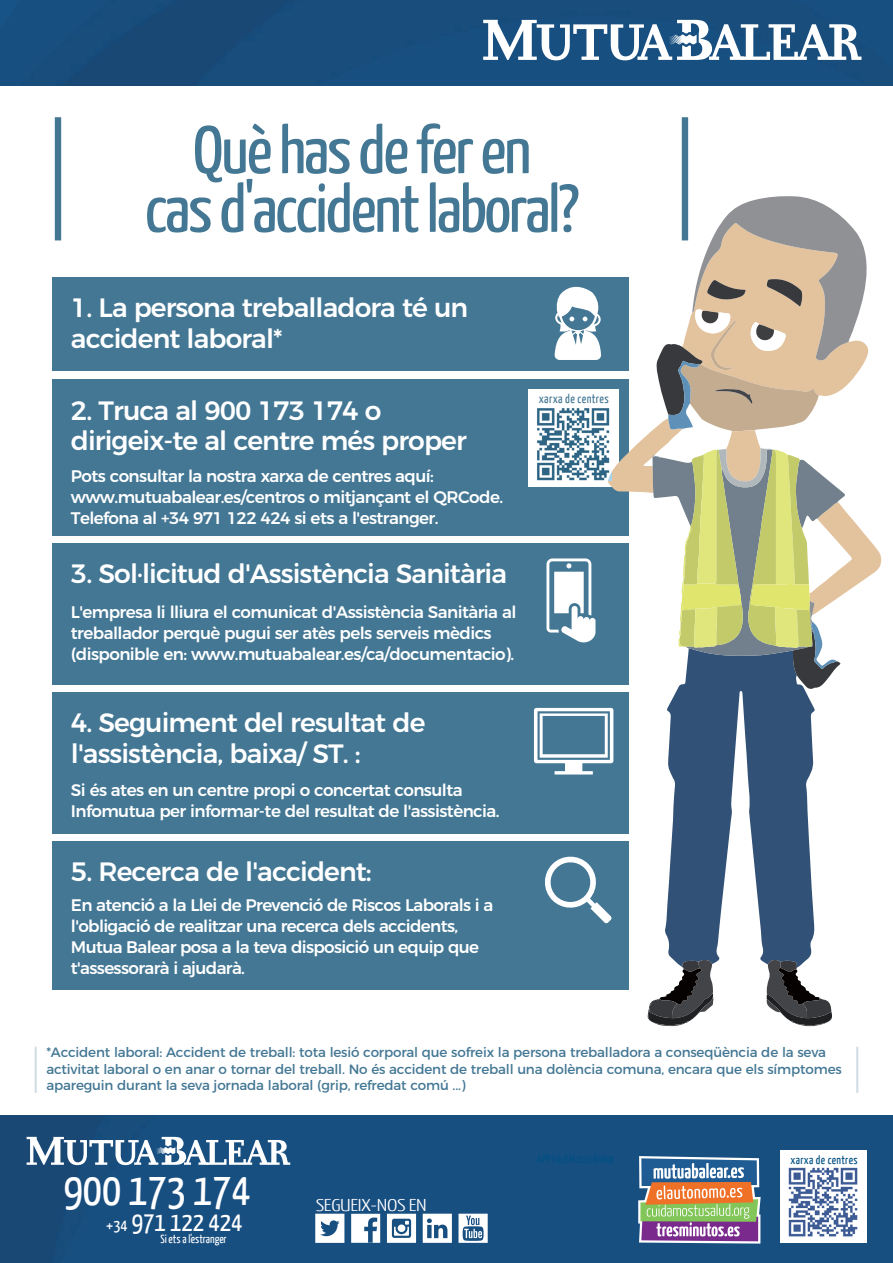
<style>
.page{position:relative;width:893px;height:1263px;background:#fff}
.page>*{position:absolute;margin:0;border:0;box-sizing:border-box;transform-origin:0 0}
.t1{font:67.35px/58.7px "Yanone Kaffeesatz";letter-spacing:-.035em;color:#437794;text-align:center;scale:1.06 1}
.t2{font:45.9px "Yanone Kaffeesatz";color:#fff}
.t3{font:27.3px "Yanone Kaffeesatz";color:#fff}
.t4{font:500 26.55px/30.8px "Montserrat";letter-spacing:-.035em;color:#fff}
.t5{font:300 17.1px "Yanone Kaffeesatz";letter-spacing:-.02em;color:#fff;scale:1.36 1}
.t6{font:500 16.8px/21px "Montserrat";letter-spacing:-.035em;color:#fff}
.t7{font:13.5px/16.5px "Montserrat";letter-spacing:-.015em;color:#437794}
.t8{font:12.45px "Yanone Kaffeesatz";letter-spacing:.03em;color:#437794}
.t9{font:12px "Yanone Kaffeesatz";letter-spacing:.025em;color:#015084}
.t10{font:11.85px "Yanone Kaffeesatz";color:#fff}
.s1{font-size:16.95px}
</style>
<div class="page">
<div style="left:0;top:0;width:893px;height:86px;background:#194d7c"></div>
<img style="left:0;top:1116px;width:893px;height:147px">
<svg style="left:27px;top:1137px;width:263px;height:28px"></svg>
<svg style="left:636px;top:1154px;width:127px;height:92px;background:#918d8f"></svg>
<svg style="left:387px;top:1214px;width:29px;height:29px"></svg>
<svg style="left:351px;top:1214px;width:29px;height:29px"></svg>
<svg style="left:315px;top:1214px;width:29px;height:29px"></svg>
<svg style="left:423px;top:1214px;width:29px;height:29px"></svg>
<svg style="left:458px;top:1214px;width:30px;height:29px"></svg>
<svg style="left:483px;top:20px;width:378px;height:40px"></svg>
<div style="left:780px;top:1150px;width:87px;height:92px;background:#fff"></div>
<img style="left:788px;top:1167px;width:70px;height:70px">
<div style="left:53px;top:543px;width:576px;height:141px;background:#437794"></div>
<div style="left:53px;top:692px;width:576px;height:141px;background:#437794"></div>
<div style="left:53px;top:841px;width:576px;height:148px;background:#437794"></div>
<div style="left:55px;top:117px;width:6px;height:123px;background:#437794"></div>
<div style="left:682px;top:117px;width:6px;height:123px;background:#437794"></div>
<div style="left:53px;top:277px;width:576px;height:93px;background:#437794"></div>
<svg style="left:554px;top:286px;width:47px;height:74px"></svg>
<svg style="left:546px;top:558px;width:49px;height:84px"></svg>
<svg style="left:545px;top:856px;width:67px;height:67px"></svg>
<svg style="left:534px;top:708px;width:79px;height:66px"></svg>
<div style="left:53px;top:379px;width:576px;height:157px;background:#437794"></div>
<div style="left:528px;top:389px;width:91px;height:98px;background:#fff"></div>
<svg style="left:665px;top:690px;width:150px;height:274px;fill:#315176"></svg>
<svg style="left:766px;top:959px;width:66px;height:68px"></svg>
<svg style="left:647px;top:960px;width:67px;height:66px"></svg>
<svg style="left:607px;top:196px;width:275px;height:494px"></svg>
<hr style="left:35px;top:1047px;width:2px;height:46px;background:#437794">
<hr style="left:856px;top:1047px;width:2px;height:46px;background:#437794">
<svg style="left:537px;top:406px;width:75px;height:75px"></svg>
<h1 class="t1" style="left:145px;top:119px;width:411px">Què has de fer en<br>cas d'accident laboral?</h1>
<h3 class="t4" style="left:71px;top:290px;width:399px">1. La persona treballadora té un accident laboral*</h3>
<h3 class="t4" style="left:71px;top:393px;width:397px">2. Truca al 900 173 174 o dirigeix-te al centre més proper</h3>
<p class="t6" style="left:71px;top:464px;width:434px">Pots consultar la nostra xarxa de centres aquí: www.mutuabalear.es/centros o mitjançant el QRCode.<br>Telefona al +34 971 122 424 si ets a l'estranger.</p>
<h3 class="t4" style="left:71px;top:556px;width:438px">3. Sol·licitud d'Assistència Sanitària</h3>
<p class="t6" style="left:71px;top:600px;width:447px">L'empresa li lliura el comunicat d'Assistència Sanitària al treballador perquè pugui ser atès pels serveis mèdics (disponible en: www.mutuabalear.es/ca/documentacio).</p>
<h3 class="t4" style="left:71px;top:705px;width:356px">4. Seguiment del resultat de l'assistència, baixa/ ST. :</h3>
<p class="t6" style="left:71px;top:778px;width:430px">Si és ates en un centre propi o concertat consulta<br>Infomutua per informar-te del resultat de l'assistència.</p>
<h3 class="t4" style="left:71px;top:854px;width:302px">5. Recerca de l'accident:</h3>
<p class="t6" style="left:71px;top:893px;width:424px">En atenció a la Llei de Prevenció de Riscos Laborals i a l'obligació de realitzar una recerca dels accidents, Mutua Balear posa a la teva disposició un equip que t'assessorarà i ajudarà.</p>
<p class="t8" style="left:539px;top:391px;width:71px">xarxa de centres</p>
<p class="t7" style="left:46px;top:1043px;width:797px">*Accident laboral: Accident de treball: tota lesió corporal que sofreix la persona treballadora a conseqüència de la seva activitat laboral o en anar o tornar del treball. No és accident de treball una dolència comuna, encara que els símptomes apareguin durant la seva jornada laboral (grip, refredat comú ...)</p>
<h2 class="t2" style="left:64px;top:1161px;width:188px">900 173 174</h2>
<h3 class="t3" style="left:106px;top:1205px;width:138px"><span class="s1">+34</span> 971 122 424</h3>
<p class="t10" style="left:160px;top:1231px;width:68px">Si ets a l'estranger</p>
<p class="t5" style="left:316px;top:1194px;width:83px">SEGUEIX-NOS EN</p>
<p class="t9" style="left:791px;top:1153px;width:68px">xarxa de centres</p>
</div>
